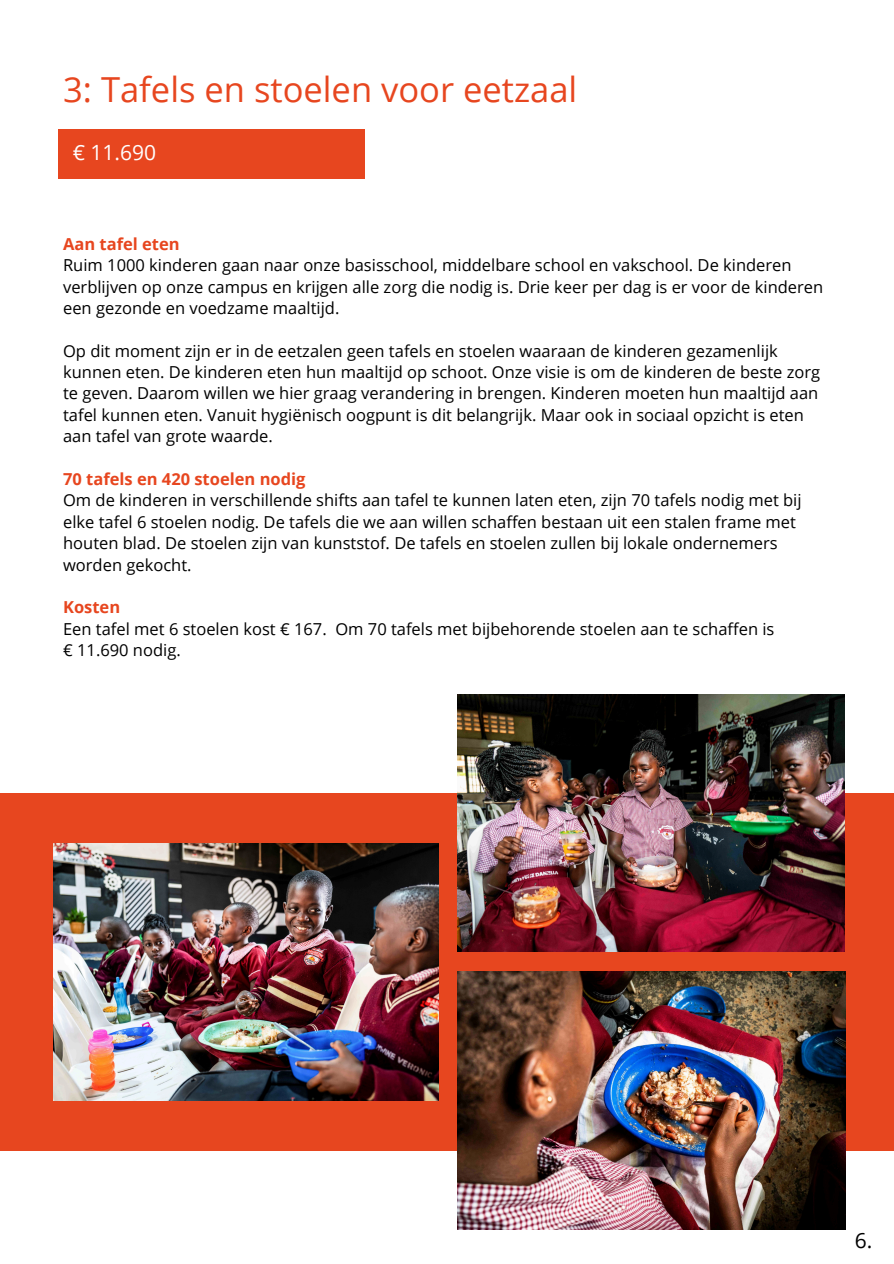
<style>
.page{position:relative;width:894px;height:1264px;background:#fff}
.page>*{position:absolute;margin:0;border:0;box-sizing:border-box;transform-origin:0 0}
.t1{font:34.5px "Open Sans";color:#e7461f}
.t2{font:21px "Open Sans";color:#fff}
.t3{font:21px "Open Sans";color:#000}
.t4{font:16.5px/21.3px "Open Sans";color:#000}
.t5{font:700 16.5px "Open Sans";color:#e7461f}
</style>
<div class="page">
<div style="left:0;top:793px;width:893px;height:357px;background:#e7461f"></div>
<img style="left:53px;top:843px;width:385px;height:257px">
<img style="left:457px;top:694px;width:387px;height:257px">
<img style="left:457px;top:971px;width:388px;height:258px">
<div style="left:59px;top:129px;width:306px;height:49px;background:#e7461f"></div>
<p class="t1" style="left:63px;top:65px;width:515px">3: Tafels en stoelen voor eetzaal</p>
<p class="t2" style="left:73px;top:138px;width:85px">€ 11.690</p>
<p class="t5" style="left:63px;top:232px;width:118px">Aan tafel eten</p>
<p class="t4" style="left:63px;top:254px;width:761px">Ruim 1000 kinderen gaan naar onze basisschool, middelbare school en vakschool. De kinderen verblijven op onze campus en krijgen alle zorg die nodig is. Drie keer per dag is er voor de kinderen een gezonde en voedzame maaltijd.</p>
<p class="t4" style="left:63px;top:339px;width:758px">Op dit moment zijn er in de eetzalen geen tafels en stoelen waaraan de kinderen gezamenlijk kunnen eten. De kinderen eten hun maaltijd op schoot. Onze visie is om de kinderen de beste zorg te geven. Daarom willen we hier graag verandering in brengen. Kinderen moeten hun maaltijd aan tafel kunnen eten. Vanuit hygiënisch oogpunt is dit belangrijk. Maar ook in sociaal opzicht is eten aan tafel van grote waarde.</p>
<p class="t5" style="left:63px;top:467px;width:244px">70 tafels en 420 stoelen nodig</p>
<p class="t4" style="left:63px;top:489px;width:739px">Om de kinderen in verschillende shifts aan tafel te kunnen laten eten, zijn 70 tafels nodig met bij elke tafel 6 stoelen nodig. De tafels die we aan willen schaffen bestaan uit een stalen frame met houten blad. De stoelen zijn van kunststof. De tafels en stoelen zullen bij lokale ondernemers worden gekocht.</p>
<p class="t5" style="left:63px;top:595px;width:59px">Kosten</p>
<p class="t4" style="left:63px;top:617px;width:712px">Een tafel met 6 stoelen kost € 167. Om 70 tafels met bijbehorende stoelen aan te schaffen is</p>
<p class="t4" style="left:63px;top:639px;width:119px">€ 11.690 nodig.</p>
<h2 class="t3" style="left:854px;top:1225px;width:19px">6.</h2>
</div>
